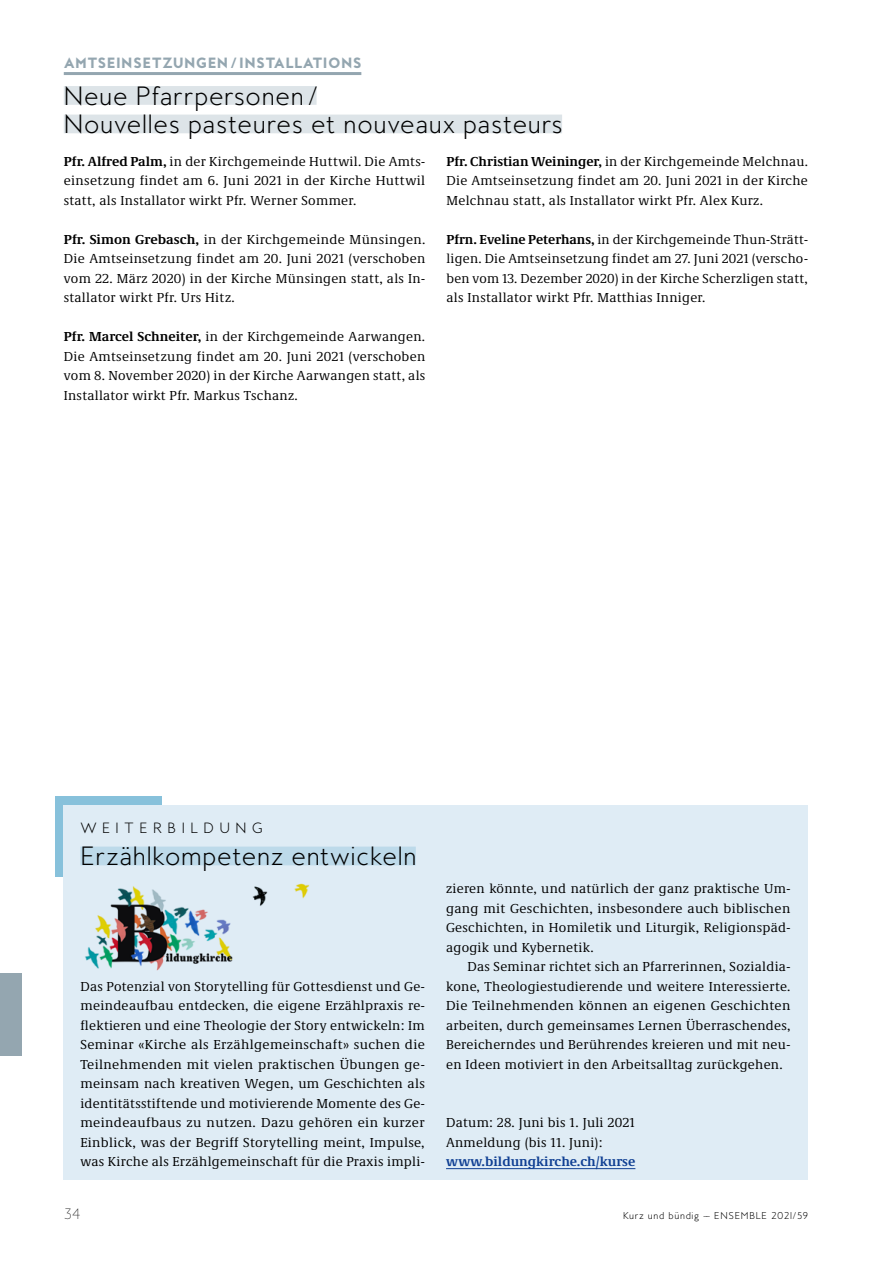
<style>
.page{position:relative;width:893px;height:1263px;background:#fff}
.page>*{position:absolute;margin:0;border:0;box-sizing:border-box;transform-origin:0 0}
.t1{font:300 24px/28.5px "MB Empire";letter-spacing:.03em;color:#000}
.t2{font:13.5px/19.5px "Demos Next Pro";letter-spacing:.02em;color:#000;text-align:justify}
.t3{font:800 13.5px "MB Empire";letter-spacing:.03em;color:#94a6b0}
.t4{font:700 13.5px "Demos Next Pro";color:#0f3f93}
.t5{font:300 13.5px "MB Empire";letter-spacing:.4em;color:#000}
.t6{font:100 13.5px "MB Empire";color:#000}
.t7{font:300 9px "MB Empire";letter-spacing:.08em;color:#000}
.s1{font-weight:700}
</style>
<div class="page">
<hr style="left:64px;top:72px;width:297px;height:3px;background:#94a6b0">
<div style="left:64px;top:86px;width:253px;height:19px;background:#dde4e8"></div>
<div style="left:64px;top:115px;width:498px;height:18px;background:#dde4e8"></div>
<div style="left:55px;top:796px;width:106px;height:80px;background:#87c1db"></div>
<div style="left:63px;top:805px;width:744px;height:375px;background:#dfecf5"></div>
<div style="left:80px;top:846px;width:336px;height:19px;background:#bddaea"></div>
<img style="left:85px;top:883px;width:225px;height:88px">
<hr style="left:446px;top:1168px;width:189px;height:1px;background:#0f3f93">
<div style="left:0;top:974px;width:21px;height:82px;background:#94a6b0"></div>
<p class="t3" style="left:64px;top:54px;width:299px">AMTSEINSETZUNGEN / INSTALLATIONS</p>
<h1 class="t1" style="left:64px;top:81px;width:501px">Neue Pfarrpersonen /<br>Nouvelles pasteures et nouveaux pasteurs</h1>
<p class="t2" style="left:64px;top:151px;width:363px"><span class="s1">Pfr. Alfred Palm,</span> in der Kirchgemeinde Huttwil. Die Amts&shy;einsetzung findet am 6. Juni 2021 in der Kirche Huttwil statt, als Installator wirkt Pfr. Werner Sommer.</p>
<p class="t2" style="left:64px;top:229px;width:363px"><span class="s1">Pfr. Simon Grebasch,</span> in der Kirchgemeinde Münsingen.<br>Die Amtseinsetzung findet am 20. Juni 2021 (verschoben vom 22. März 2020) in der Kirche Münsingen statt, als In&shy;stallator wirkt Pfr. Urs Hitz.</p>
<p class="t2" style="left:64px;top:326px;width:363px"><span class="s1">Pfr. Marcel Schneiter,</span> in der Kirchgemeinde Aarwangen.<br>Die Amtseinsetzung findet am 20. Juni 2021 (verschoben vom 8. November 2020) in der Kirche Aarwangen statt, als Installator wirkt Pfr. Markus Tschanz.</p>
<p class="t2" style="left:446px;top:151px;width:363px"><span class="s1">Pfr. Christian Weininger,</span> in der Kirchgemeinde Melchnau.<br>Die Amtseinsetzung findet am 20. Juni 2021 in der Kirche Melchnau statt, als Installator wirkt Pfr. Alex Kurz.</p>
<p class="t2" style="left:446px;top:229px;width:363px"><span class="s1">Pfrn. Eveline Peterhans,</span> in der Kirchgemeinde Thun-Strätt&shy;ligen. Die Amtseinsetzung findet am 27. Juni 2021 (verscho&shy;ben vom 13. Dezember 2020) in der Kirche Scherzligen statt, als Installator wirkt Pfr. Matthias Inniger.</p>
<p class="t5" style="left:80px;top:819px;width:184px">WEITERBILDUNG</p>
<h1 class="t1" style="left:80px;top:842px;width:338px">Erzählkompetenz entwickeln</h1>
<p class="t2" style="left:80px;top:976px;width:346px">Das Potenzial von Storytelling für Gottesdienst und Ge&shy;meindeaufbau entdecken, die eigene Erzählpraxis re&shy;flektieren und eine Theologie der Story entwickeln: Im Seminar «Kirche als Erzählgemeinschaft» suchen die Teilnehmenden mit vielen praktischen Übungen ge&shy;meinsam nach kreativen Wegen, um Geschichten als identitätsstiftende und motivierende Momente des Ge&shy;meindeaufbaus zu nutzen. Dazu gehören ein kurzer Einblick, was der Begriff Storytelling meint, Impulse, was Kirche als Erzählgemeinschaft für die Praxis impli-</p>
<p class="t2" style="left:446px;top:878px;width:346px">zieren könnte, und natürlich der ganz praktische Um&shy;gang mit Geschichten, insbesondere auch biblischen Geschichten, in Homiletik und Liturgik, Religionspäd&shy;agogik und Kybernetik.</p>
<p class="t2" style="left:446px;top:956px;width:346px;text-indent:21px">Das Seminar richtet sich an Pfarrerinnen, Sozialdia&shy;kone, Theologiestudierende und weitere Interessierte.<br>Die Teilnehmenden können an eigenen Geschichten arbeiten, durch gemeinsames Lernen Überraschendes, Bereicherndes und Berührendes kreieren und mit neu&shy;en Ideen motiviert in den Arbeitsalltag zurückgehen.</p>
<p class="t2" style="left:446px;top:1112px;width:190px">Datum: 28. Juni bis 1. Juli 2021<br>Anmeldung (bis 11. Juni):</p>
<p class="t4" style="left:446px;top:1152px;width:191px">www.bildungkirche.ch/kurse</p>
<p class="t6" style="left:64px;top:1205px;width:18px">34</p>
<p class="t7" style="left:623px;top:1210px;width:186px">Kurz und bündig —– ENSEMBLE 2021/59</p>
</div>
